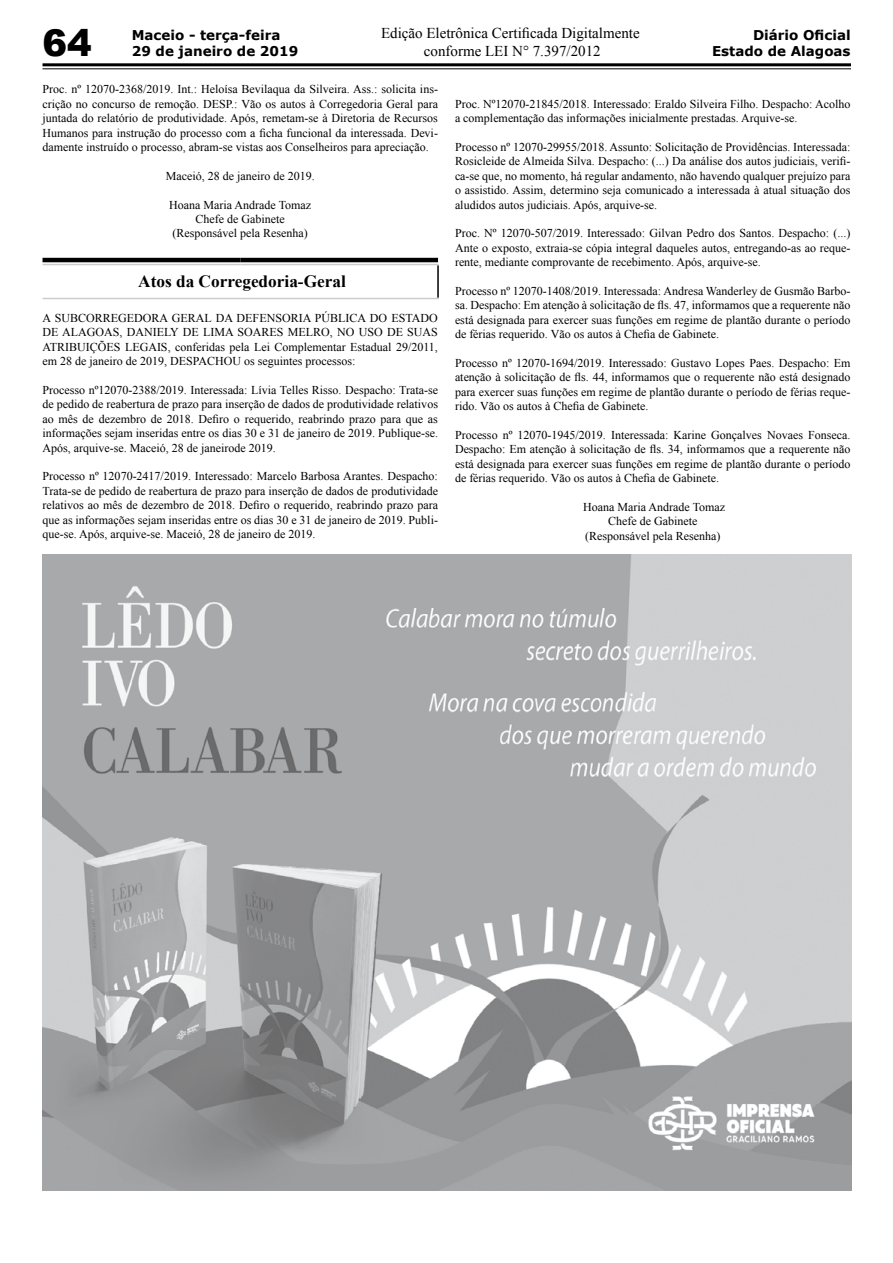
<style>
.page{position:relative;width:893px;height:1263px;background:#fff}
.page>*{position:absolute;margin:0;border:0;box-sizing:border-box;transform-origin:0 0}
.t1{font:900 36.9px "Arial";color:#000}
.t2{font:700 17.25px "Times New Roman";color:#000}
.t3{font:15px/18px "Times New Roman";color:#000;text-align:center}
.t4{font:700 13.5px/16.2px "Verdana";color:#000;text-align:right}
.t5{font:12px/14.4px "Times New Roman";color:#000;text-align:justify}
</style>
<div class="page">
<hr style="left:43px;top:63px;width:807px;height:3px;background:#000">
<hr style="left:43px;top:68px;width:807px;height:1px;background:#000">
<hr style="left:437px;top:265px;width:2px;height:33px;background:#000">
<hr style="left:43px;top:258px;width:197px;height:4px;background:#000">
<hr style="left:240px;top:258px;width:198px;height:4px;background:#000">
<hr style="left:43px;top:264px;width:197px;height:1px;background:#ccc">
<hr style="left:240px;top:264px;width:199px;height:1px;background:#ccc">
<hr style="left:43px;top:298px;width:197px;height:1px;background:#ccc">
<hr style="left:240px;top:298px;width:199px;height:1px;background:#ccc">
<img style="left:43px;top:554px;width:809px;height:637px">
<p class="t3" style="left:381px;top:24px;width:260px">Edição Eletrônica Certificada Digitalmente conforme LEI N° 7.397/2012</p>
<p class="t4" style="left:712px;top:27px;width:140px">Diário Oficial<br>Estado de Alagoas</p>
<h1 class="t1" style="left:43px;top:16px;width:51px">64</h1>
<p class="t4" style="left:132px;top:27px;width:150px">Maceio - terça-feira</p>
<p class="t4" style="left:132px;top:43px;width:168px">29 de janeiro de 2019</p>
<p class="t5" style="left:43px;top:82px;width:397px">Proc. nº 12070-2368/2019. Int.: Heloísa Bevilaqua da Silveira. Ass.: solicita ins&shy;crição no concurso de remoção. DESP.: Vão os autos à Corregedoria Geral para juntada do relatório de produtividade. Após, remetam-se à Diretoria de Recursos Humanos para instrução do processo com a ficha funcional da interessada. Devi&shy;damente instruído o processo, abram-se vistas aos Conselheiros para apreciação.</p>
<p class="t5" style="left:166px;top:168px;width:150px">Maceió, 28 de janeiro de 2019.</p>
<p class="t5" style="left:169px;top:197px;width:143px;text-align:center">Hoana Maria Andrade Tomaz<br>Chefe de Gabinete (Responsável pela Resenha)</p>
<h2 class="t2" style="left:138px;top:270px;width:209px">Atos da Corregedoria-Geral</h2>
<p class="t5" style="left:43px;top:311px;width:397px">A SUBCORREGEDORA GERAL DA DEFENSORIA PÚBLICA DO ESTADO DE ALAGOAS, DANIELY DE LIMA SOARES MELRO, NO USO DE SUAS ATRIBUIÇÕES LEGAIS, conferidas pela Lei Complementar Estadual 29/2011, em 28 de janeiro de 2019, DESPACHOU os seguintes processos:</p>
<p class="t5" style="left:43px;top:383px;width:397px">Processo nº12070-2388/2019. Interessada: Lívia Telles Risso. Despacho: Trata-se de pedido de reabertura de prazo para inserção de dados de produtividade relativos ao mês de dezembro de 2018. Defiro o requerido, reabrindo prazo para que as informações sejam inseridas entre os dias 30 e 31 de janeiro de 2019. Publique-se.<br>Após, arquive-se. Maceió, 28 de janeirode 2019.</p>
<p class="t5" style="left:43px;top:469px;width:397px">Processo nº 12070-2417/2019. Interessado: Marcelo Barbosa Arantes. Despacho:<br>Trata-se de pedido de reabertura de prazo para inserção de dados de produtividade relativos ao mês de dezembro de 2018. Defiro o requerido, reabrindo prazo para que as informações sejam inseridas entre os dias 30 e 31 de janeiro de 2019. Publi&shy;que-se. Após, arquive-se. Maceió, 28 de janeiro de 2019.</p>
<p class="t5" style="left:455px;top:96px;width:397px">Proc. Nº12070-21845/2018. Interessado: Eraldo Silveira Filho. Despacho: Acolho a complementação das informações inicialmente prestadas. Arquive-se.</p>
<p class="t5" style="left:455px;top:140px;width:397px">Processo nº 12070-29955/2018. Assunto: Solicitação de Providências. Interessada:<br>Rosicleide de Almeida Silva. Despacho: (...) Da análise dos autos judiciais, verifi&shy;ca-se que, no momento, há regular andamento, não havendo qualquer prejuízo para o assistido. Assim, determino seja comunicado a interessada à atual situação dos aludidos autos judiciais. Após, arquive-se.</p>
<p class="t5" style="left:455px;top:226px;width:397px">Proc. Nº 12070-507/2019. Interessado: Gilvan Pedro dos Santos. Despacho: (...)<br>Ante o exposto, extraia-se cópia integral daqueles autos, entregando-as ao reque&shy;rente, mediante comprovante de recebimento. Após, arquive-se.</p>
<p class="t5" style="left:455px;top:284px;width:397px">Processo nº 12070-1408/2019. Interessada: Andresa Wanderley de Gusmão Barbo&shy;sa. Despacho: Em atenção à solicitação de fls. 47, informamos que a requerente não está designada para exercer suas funções em regime de plantão durante o período de férias requerido. Vão os autos à Chefia de Gabinete.</p>
<p class="t5" style="left:455px;top:356px;width:397px">Processo nº 12070-1694/2019. Interessado: Gustavo Lopes Paes. Despacho: Em atenção à solicitação de fls. 44, informamos que o requerente não está designado para exercer suas funções em regime de plantão durante o período de férias reque&shy;rido. Vão os autos à Chefia de Gabinete.</p>
<p class="t5" style="left:455px;top:428px;width:397px">Processo nº 12070-1945/2019. Interessada: Karine Gonçalves Novaes Fonseca.<br>Despacho: Em atenção à solicitação de fls. 34, informamos que a requerente não está designada para exercer suas funções em regime de plantão durante o período de férias requerido. Vão os autos à Chefia de Gabinete.</p>
<p class="t5" style="left:583px;top:500px;width:143px;text-align:center">Hoana Maria Andrade Tomaz<br>Chefe de Gabinete (Responsável pela Resenha)</p>
</div>
